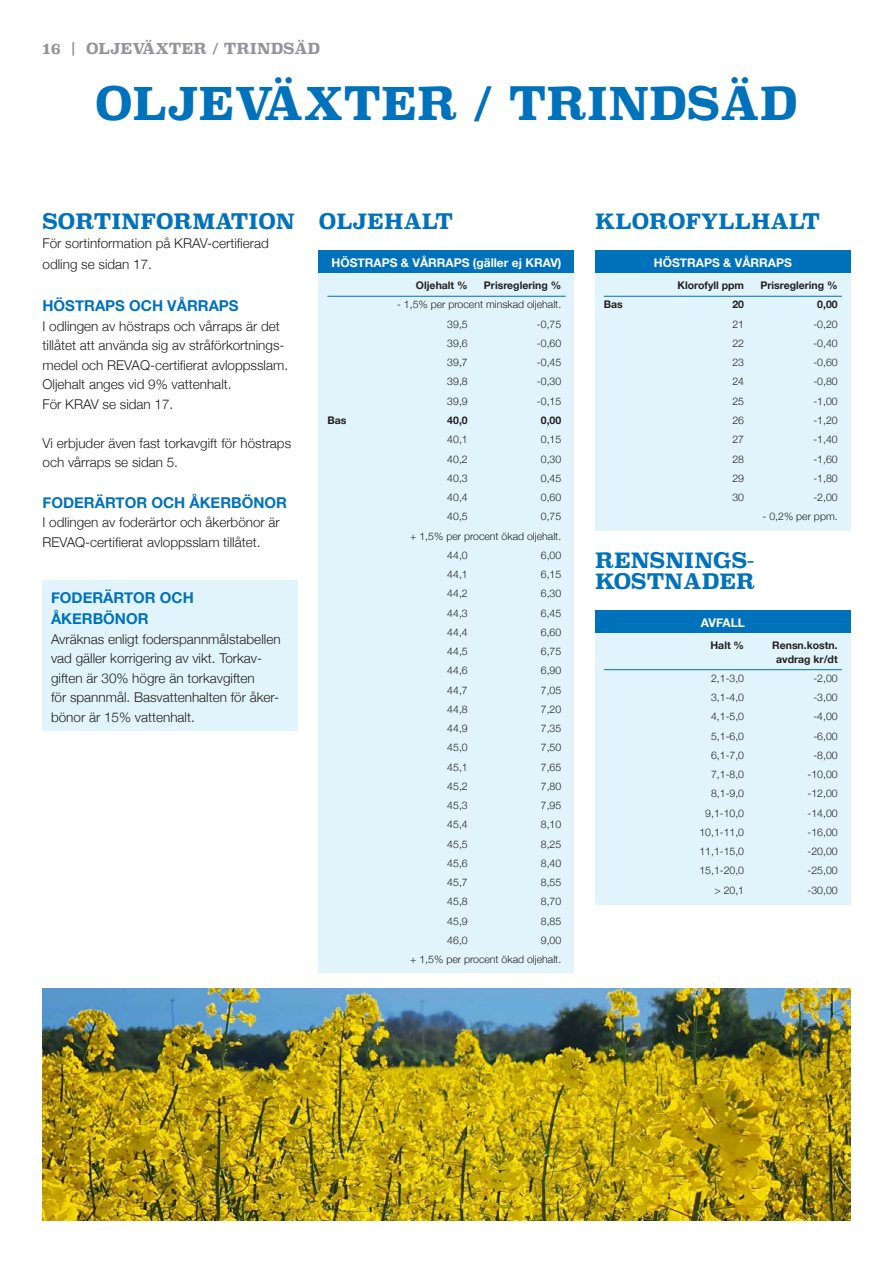
<style>
.page{position:relative;width:893px;height:1263px;background:#fff}
.page>*{position:absolute;margin:0;border:0;box-sizing:border-box;transform-origin:0 0}
.t1{font:700 45px "Superclarendon";color:#0072bc}
.t2{font:700 21px/21px "Superclarendon";color:#0072bc}
.t3{font:700 15px/21px "Helvetica Neue";color:#0072bc}
.t4{font:700 15px "Superclarendon";color:#939598}
.t5{font:300 13.5px/19.5px "Helvetica Neue";color:#231f20}
.t6{font:700 12px "Helvetica Neue";color:#fff}
.t7{font:300 10.5px/19.2px "Helvetica Neue";color:#231f20}
.t8{font:700 10.5px/13.5px "Helvetica Neue";color:#231f20;text-align:center}
</style>
<div class="page">
<div style="left:319px;top:269px;width:255px;height:703px;background:#e1f4fc"></div>
<div style="left:319px;top:250px;width:255px;height:22px;background:#0072bc"></div>
<hr style="left:327px;top:296px;width:239px;height:1px;background:#0072bc">
<div style="left:595px;top:269px;width:255px;height:261px;background:#e1f4fc"></div>
<div style="left:595px;top:250px;width:255px;height:22px;background:#0072bc"></div>
<hr style="left:604px;top:296px;width:238px;height:1px;background:#0072bc">
<div style="left:595px;top:633px;width:255px;height:272px;background:#e1f4fc"></div>
<div style="left:595px;top:610px;width:255px;height:22px;background:#0072bc"></div>
<hr style="left:604px;top:669px;width:238px;height:1px;background:#0072bc">
<div style="left:43px;top:580px;width:255px;height:150px;background:#e1f4fc"></div>
<img style="left:43px;top:989px;width:807px;height:231px">
<h3 class="t4" style="left:43px;top:38px;width:279px">16 | OLJEVÄXTER / TRINDSÄD</h3>
<h1 class="t1" style="left:95px;top:70px;width:704px">OLJEVÄXTER / TRINDSÄD</h1>
<h2 class="t2" style="left:43px;top:212px;width:254px">SORTINFORMATION</h2>
<p class="t5" style="left:43px;top:232px;width:228px;line-height:21px">För sortinformation på KRAV-certifierad odling se sidan 17.</p>
<h3 class="t3" style="left:43px;top:296px;width:198px">HÖSTRAPS OCH VÅRRAPS</h3>
<p class="t5" style="left:43px;top:315px;width:247px">I odlingen av höstraps och vårraps är det tillåtet att använda sig av stråförkortnings&shy;medel och REVAQ-certifierat avloppsslam.<br>Oljehalt anges vid 9% vattenhalt.<br>För KRAV se sidan 17.</p>
<p class="t5" style="left:43px;top:432px;width:250px">Vi erbjuder även fast torkavgift för höstraps och vårraps se sidan 5.</p>
<h3 class="t3" style="left:43px;top:492px;width:246px">FODERÄRTOR OCH ÅKERBÖNOR</h3>
<p class="t5" style="left:43px;top:512px;width:239px">I odlingen av foderärtor och åkerbönor är<br>REVAQ-certifierat avloppsslam tillåtet.</p>
<h3 class="t3" style="left:51px;top:588px;width:144px">FODERÄRTOR OCH<br>ÅKERBÖNOR</h3>
<p class="t5" style="left:51px;top:628px;width:231px">Avräknas enligt foderspannmålstabellen vad gäller korrigering av vikt. Torkav&shy;giften är 30% högre än torkavgiften<br>för spannmål. Basvattenhalten för åker&shy;bönor är 15% vattenhalt.</p>
<h2 class="t2" style="left:319px;top:212px;width:136px">OLJEHALT</h2>
<h2 class="t2" style="left:595px;top:212px;width:226px">KLOROFYLLHALT</h2>
<p class="t6" style="left:332px;top:253px;width:231px">HÖSTRAPS &amp; VÅRRAPS (gäller ej KRAV)</p>
<p class="t8" style="left:416px;top:279px;width:53px">Oljehalt %</p>
<p class="t8" style="left:484px;top:279px;width:79px">Prisreglering %</p>
<p class="t7" style="left:447px;top:294px;width:115px;text-indent:-50px">- 1,5% per procent minskad oljehalt.<br>39,5</p>
<p class="t7" style="left:537px;top:314px;width:26px">-0,75</p>
<p class="t7" style="left:447px;top:333px;width:22px">39,6</p>
<p class="t7" style="left:537px;top:333px;width:26px">-0,60</p>
<p class="t7" style="left:447px;top:352px;width:22px">39,7</p>
<p class="t7" style="left:537px;top:352px;width:26px">-0,45</p>
<p class="t7" style="left:447px;top:371px;width:22px">39,8</p>
<p class="t7" style="left:537px;top:371px;width:26px">-0,30</p>
<p class="t7" style="left:447px;top:391px;width:22px">39,9</p>
<p class="t7" style="left:537px;top:391px;width:26px">-0,15</p>
<p class="t8" style="left:327px;top:414px;width:21px">Bas</p>
<p class="t8" style="left:447px;top:414px;width:22px">40,0</p>
<p class="t8" style="left:541px;top:414px;width:22px">0,00</p>
<p class="t7" style="left:447px;top:429px;width:22px">40,1</p>
<p class="t7" style="left:541px;top:429px;width:22px">0,15</p>
<p class="t7" style="left:447px;top:448px;width:22px">40,2</p>
<p class="t7" style="left:541px;top:448px;width:22px">0,30</p>
<p class="t7" style="left:447px;top:468px;width:22px">40,3</p>
<p class="t7" style="left:541px;top:468px;width:22px">0,45</p>
<p class="t7" style="left:447px;top:487px;width:22px">40,4</p>
<p class="t7" style="left:541px;top:487px;width:22px">0,60</p>
<p class="t7" style="left:447px;top:506px;width:22px">40,5</p>
<p class="t7" style="left:541px;top:506px;width:22px">0,75</p>
<p class="t7" style="left:410px;top:525px;width:153px">+ 1,5% per procent ökad oljehalt.</p>
<p class="t7" style="left:447px;top:545px;width:22px">44,0</p>
<p class="t7" style="left:541px;top:545px;width:22px">6,00</p>
<p class="t7" style="left:447px;top:564px;width:22px">44,1</p>
<p class="t7" style="left:541px;top:564px;width:22px">6,15</p>
<p class="t7" style="left:447px;top:583px;width:22px">44,2</p>
<p class="t7" style="left:541px;top:583px;width:22px">6,30</p>
<p class="t7" style="left:447px;top:602px;width:22px">44,3</p>
<p class="t7" style="left:541px;top:602px;width:22px">6,45</p>
<p class="t7" style="left:447px;top:622px;width:22px">44,4</p>
<p class="t7" style="left:541px;top:622px;width:22px">6,60</p>
<p class="t7" style="left:447px;top:641px;width:22px">44,5</p>
<p class="t7" style="left:541px;top:641px;width:22px">6,75</p>
<p class="t7" style="left:447px;top:660px;width:22px">44,6</p>
<p class="t7" style="left:541px;top:660px;width:22px">6,90</p>
<p class="t7" style="left:447px;top:679px;width:22px">44,7</p>
<p class="t7" style="left:541px;top:679px;width:22px">7,05</p>
<p class="t7" style="left:447px;top:699px;width:22px">44,8</p>
<p class="t7" style="left:541px;top:699px;width:22px">7,20</p>
<p class="t7" style="left:447px;top:718px;width:22px">44,9</p>
<p class="t7" style="left:541px;top:718px;width:22px">7,35</p>
<p class="t7" style="left:447px;top:737px;width:22px">45,0</p>
<p class="t7" style="left:541px;top:737px;width:22px">7,50</p>
<p class="t7" style="left:447px;top:756px;width:22px">45,1</p>
<p class="t7" style="left:541px;top:756px;width:22px">7,65</p>
<p class="t7" style="left:447px;top:776px;width:22px">45,2</p>
<p class="t7" style="left:541px;top:776px;width:22px">7,80</p>
<p class="t7" style="left:447px;top:795px;width:22px">45,3</p>
<p class="t7" style="left:541px;top:795px;width:22px">7,95</p>
<p class="t7" style="left:447px;top:814px;width:22px">45,4</p>
<p class="t7" style="left:541px;top:814px;width:22px">8,10</p>
<p class="t7" style="left:447px;top:834px;width:22px">45,5</p>
<p class="t7" style="left:541px;top:834px;width:22px">8,25</p>
<p class="t7" style="left:447px;top:853px;width:22px">45,6</p>
<p class="t7" style="left:541px;top:853px;width:22px">8,40</p>
<p class="t7" style="left:447px;top:872px;width:22px">45,7</p>
<p class="t7" style="left:541px;top:872px;width:22px">8,55</p>
<p class="t7" style="left:447px;top:891px;width:22px">45,8</p>
<p class="t7" style="left:541px;top:891px;width:22px">8,70</p>
<p class="t7" style="left:447px;top:911px;width:22px">45,9</p>
<p class="t7" style="left:541px;top:911px;width:22px">8,85</p>
<p class="t7" style="left:447px;top:930px;width:22px">46,0</p>
<p class="t7" style="left:410px;top:930px;width:153px;text-align:right">9,00<br>+ 1,5% per procent ökad oljehalt.</p>
<p class="t6" style="left:654px;top:253px;width:140px">HÖSTRAPS &amp; VÅRRAPS</p>
<p class="t8" style="left:677px;top:279px;width:68px">Klorofyll ppm</p>
<p class="t8" style="left:760px;top:279px;width:79px">Prisreglering %</p>
<p class="t8" style="left:604px;top:298px;width:21px">Bas</p>
<p class="t8" style="left:732px;top:298px;width:13px">20</p>
<p class="t8" style="left:817px;top:298px;width:22px">0,00</p>
<p class="t7" style="left:732px;top:314px;width:13px">21</p>
<p class="t7" style="left:813px;top:314px;width:26px">-0,20</p>
<p class="t7" style="left:732px;top:333px;width:13px">22</p>
<p class="t7" style="left:813px;top:333px;width:26px">-0,40</p>
<p class="t7" style="left:732px;top:352px;width:13px">23</p>
<p class="t7" style="left:813px;top:352px;width:26px">-0,60</p>
<p class="t7" style="left:732px;top:371px;width:13px">24</p>
<p class="t7" style="left:813px;top:371px;width:26px">-0,80</p>
<p class="t7" style="left:732px;top:391px;width:13px">25</p>
<p class="t7" style="left:813px;top:391px;width:26px">-1,00</p>
<p class="t7" style="left:732px;top:410px;width:13px">26</p>
<p class="t7" style="left:813px;top:410px;width:26px">-1,20</p>
<p class="t7" style="left:732px;top:429px;width:13px">27</p>
<p class="t7" style="left:813px;top:429px;width:26px">-1,40</p>
<p class="t7" style="left:732px;top:448px;width:13px">28</p>
<p class="t7" style="left:813px;top:448px;width:26px">-1,60</p>
<p class="t7" style="left:732px;top:468px;width:13px">29</p>
<p class="t7" style="left:813px;top:468px;width:26px">-1,80</p>
<p class="t7" style="left:732px;top:487px;width:13px">30</p>
<p class="t7" style="left:813px;top:487px;width:26px">-2,00</p>
<p class="t7" style="left:763px;top:506px;width:77px">- 0,2% per ppm.</p>
<h2 class="t2" style="left:595px;top:551px;width:161px">RENSNINGS-<br>KOSTNADER</h2>
<p class="t6" style="left:701px;top:613px;width:46px">AVFALL</p>
<p class="t8" style="left:710px;top:639px;width:35px">Halt %</p>
<p class="t8" style="left:772px;top:639px;width:67px">Rensn.kostn. avdrag kr/dt</p>
<p class="t7" style="left:711px;top:668px;width:35px">2,1-3,0</p>
<p class="t7" style="left:813px;top:668px;width:26px">-2,00</p>
<p class="t7" style="left:711px;top:687px;width:35px">3,1-4,0</p>
<p class="t7" style="left:813px;top:687px;width:26px">-3,00</p>
<p class="t7" style="left:711px;top:706px;width:35px">4,1-5,0</p>
<p class="t7" style="left:813px;top:706px;width:26px">-4,00</p>
<p class="t7" style="left:711px;top:725px;width:35px">5,1-6,0</p>
<p class="t7" style="left:813px;top:725px;width:26px">-6,00</p>
<p class="t7" style="left:711px;top:745px;width:35px">6,1-7,0</p>
<p class="t7" style="left:813px;top:745px;width:26px">-8,00</p>
<p class="t7" style="left:711px;top:764px;width:35px">7,1-8,0</p>
<p class="t7" style="left:807px;top:764px;width:32px">-10,00</p>
<p class="t7" style="left:711px;top:783px;width:35px">8,1-9,0</p>
<p class="t7" style="left:807px;top:783px;width:32px">-12,00</p>
<p class="t7" style="left:705px;top:802px;width:40px">9,1-10,0</p>
<p class="t7" style="left:807px;top:802px;width:32px">-14,00</p>
<p class="t7" style="left:699px;top:822px;width:46px">10,1-11,0</p>
<p class="t7" style="left:807px;top:822px;width:32px">-16,00</p>
<p class="t7" style="left:699px;top:841px;width:46px">11,1-15,0</p>
<p class="t7" style="left:807px;top:841px;width:32px">-20,00</p>
<p class="t7" style="left:699px;top:860px;width:46px">15,1-20,0</p>
<p class="t7" style="left:807px;top:860px;width:32px">-25,00</p>
<p class="t7" style="left:714px;top:880px;width:31px">&gt; 20,1</p>
<p class="t7" style="left:807px;top:880px;width:32px">-30,00</p>
</div>
